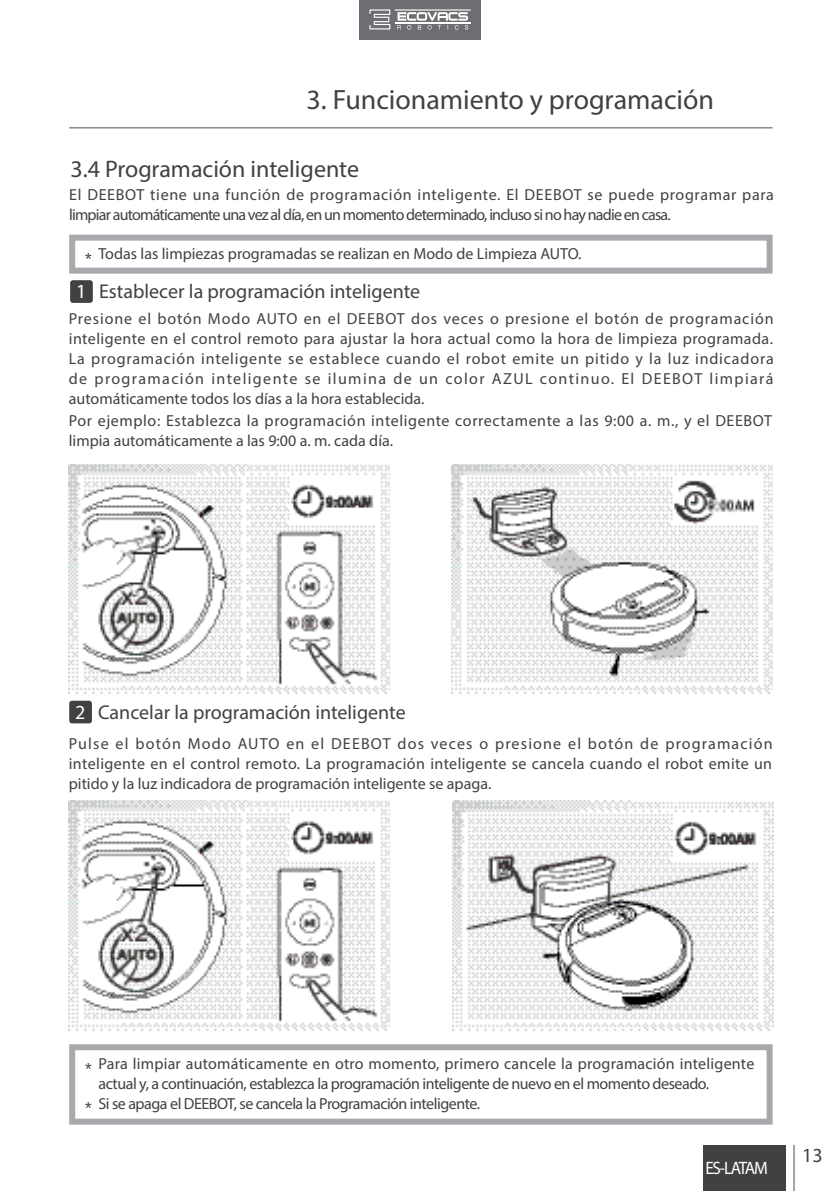
<style>
.page{position:relative;width:840px;height:1191px;background:#fff}
.page>*{position:absolute;margin:0;border:0;box-sizing:border-box;transform-origin:0 0}
.t1{font:28px "Myriad Pro";color:#414042}
.t2{font:24px "Myriad Pro";color:#414042}
.t3{font:20px "Myriad Pro";color:#414042}
.t4{font:20px "Myriad Pro";color:#fff}
.t5{font:18px "Myriad Pro";letter-spacing:-.075em;color:#fff;scale:.95 1}
.t6{font:16px/20px "Myriad Pro";color:#414042;text-align:justify}
.t7{font:16px/20px "Myriad Pro";letter-spacing:-.03em;color:#414042}
.t8{font:16px/20px "Myriad Pro";letter-spacing:-.045em;color:#414042}
.t9{font:16px/20px "Myriad Pro";letter-spacing:.035em;color:#414042}
.t10{font:16px "Microsoft Ya Hei";color:#414042}
.s1{color:#fff}
</style>
<div class="page">
<hr style="left:793px;top:1144px;width:1px;height:47px;background:#504d4f">
<div style="left:702px;top:1145px;width:83px;height:46px;background:#414042"></div>
<div style="left:359px;top:0;width:121px;height:39px;background:#6d6e71"></div>
<svg style="left:369px;top:9px;width:21px;height:20px"></svg>
<hr style="left:394px;top:22px;width:76px;height:2px;background:#fff">
<hr style="left:394px;top:9px;width:76px;height:2px;background:#fff">
<svg style="left:397px;top:12px;width:71px;height:18px"></svg>
<hr style="left:69px;top:127px;width:703px;height:1px;background:#504d4f">
<div style="left:69px;top:235px;width:703px;height:39px;border:6px solid #a7a9ac"></div>
<div style="left:69px;top:1044px;width:703px;height:80px;border:6px solid #a7a9ac"></div>
<div style="left:70px;top:280px;width:23px;height:23px;background:#414042;border-radius:3px"></div>
<img style="left:69px;top:464px;width:320px;height:229px">
<img style="left:69px;top:801px;width:320px;height:229px">
<img style="left:451px;top:464px;width:321px;height:229px">
<div style="left:69px;top:700px;width:23px;height:23px;background:#414042;border-radius:3px"></div>
<img style="left:452px;top:801px;width:320px;height:229px">
<h1 class="t1" style="left:306px;top:82px;width:409px">3. Funcionamiento y programación</h1>
<h2 class="t2" style="left:70px;top:154px;width:290px">3.4 Programación inteligente</h2>
<p class="t8" style="left:69px;top:184px;width:706px">El DEEBOT tiene una función de programación inteligente. El DEEBOT se puede programar para limpiar automáticamente una vez al día, en un momento determinado, incluso si no hay nadie en casa.</p>
<p class="t6" style="left:98px;top:243px;width:484px">Todas las limpiezas programadas se realizan en Modo de Limpieza AUTO.</p>
<p class="t10" style="left:85px;top:248px;width:9px">*</p>
<p class="t3" style="left:99px;top:279px;width:322px">Establecer la programación inteligente</p>
<p class="t6" style="left:69px;top:308px;width:706px">Presione el botón Modo AUTO en el DEEBOT dos veces o presione el botón de programación inteligente en el control remoto para ajustar la hora actual como la hora de limpieza programada.<br>La programación inteligente se establece cuando el robot emite un pitido y la luz indicadora de programación inteligente se ilumina de un color AZUL continuo. El DEEBOT limpiará automáticamente todos los días a la hora establecida.</p>
<p class="t9" style="left:69px;top:411px;width:704px">Por ejemplo: Establezca la programación inteligente correctamente a las 9:00 a. m., y el DEEBOT limpia automáticamente a las 9:00 a. m. cada día.</p>
<p class="t4" style="left:76px;top:279px;width:12px">1</p>
<p class="t3" style="left:75px;top:700px;width:332px"><span class="s1">2</span> Cancelar la programación inteligente</p>
<p class="t6" style="left:69px;top:733px;width:705px">Pulse el botón Modo AUTO en el DEEBOT dos veces o presione el botón de programación inteligente en el control remoto. La programación inteligente se cancela cuando el robot emite un pitido y la luz indicadora de programación inteligente se apaga.</p>
<p class="t7" style="left:98px;top:1053px;width:657px">Para limpiar automáticamente en otro momento, primero cancele la programación inteligente actual y, a continuación, establezca la programación inteligente de nuevo en el momento deseado.<br>Si se apaga el DEEBOT, se cancela la Programación inteligente.</p>
<p class="t10" style="left:85px;top:1058px;width:9px">*</p>
<p class="t10" style="left:85px;top:1097px;width:9px">*</p>
<p class="t5" style="left:705px;top:1157px;width:67px">ES-LATAM</p>
<p class="t3" style="left:801px;top:1142px;width:22px">13</p>
</div>
